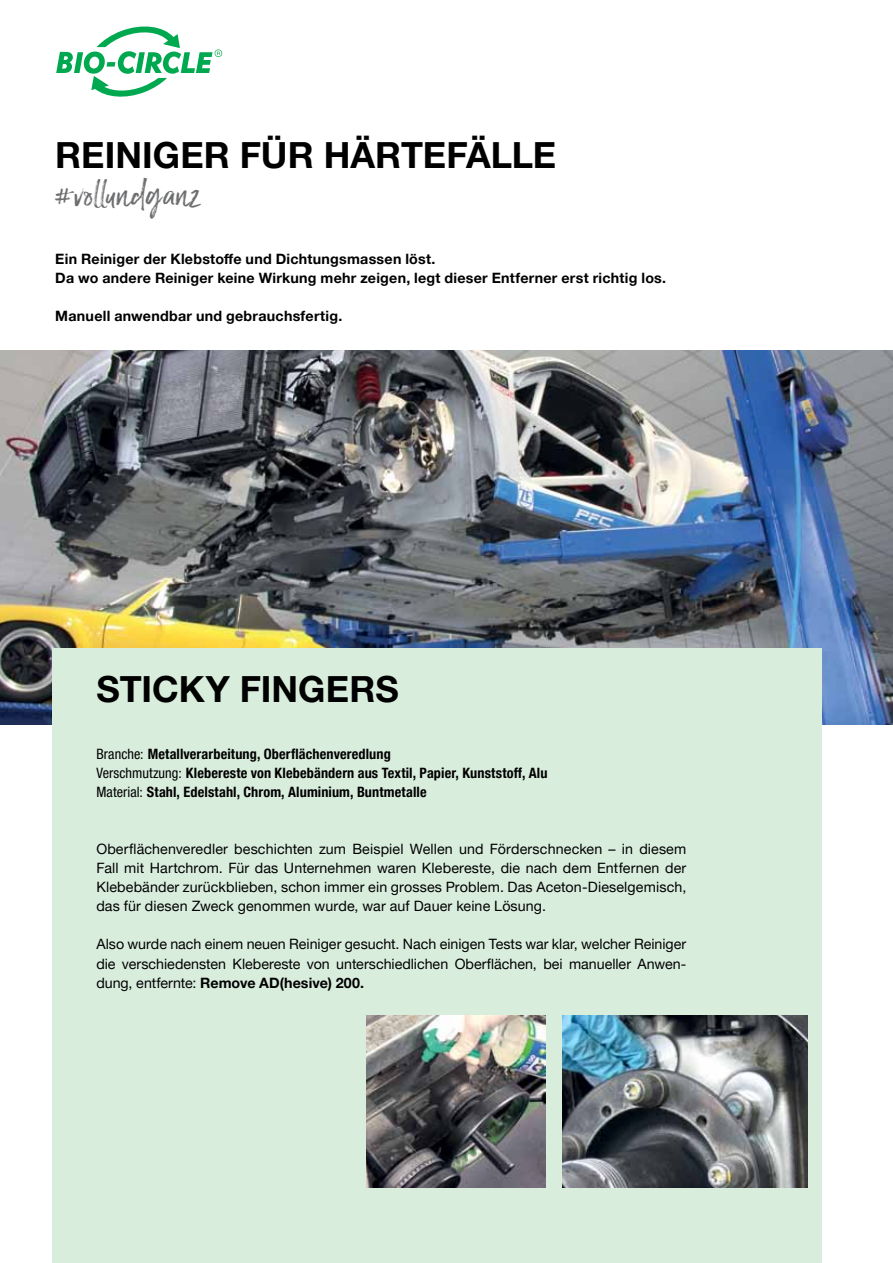
<style>
.page{position:relative;width:893px;height:1263px;background:#fff}
.page>*{position:absolute;margin:0;border:0;box-sizing:border-box;transform-origin:0 0}
.t1{font:42px "Lucky Fellas Upright";letter-spacing:.015em;color:#6d6e70}
.t2{font:700 36px "Helvetica Neue LTW1 G";color:#000}
.t3{font:14.25px/19px "Helvetica Neue LTW1 G";letter-spacing:.005em;color:#000;text-align:justify}
.t4{font:700 condensed 14.25px/19px "Helvetica Neue LTW1 G";letter-spacing:.01em;color:#000}
.t5{font:700 14.25px/19px "Helvetica Neue LTW1 G";letter-spacing:.02em;color:#000}
.s1{font-weight:400}
.s2{font-weight:700}
</style>
<div class="page">
<svg style="left:56px;top:27px;width:166px;height:70px"></svg>
<img style="left:0;top:350px;width:893px;height:374px">
<div style="left:52px;top:648px;width:770px;height:615px;background:#d9eddd"></div>
<img style="left:563px;top:1015px;width:245px;height:172px">
<img style="left:366px;top:1015px;width:180px;height:172px">
<h2 class="t2" style="left:55px;top:133px;width:502px">Reiniger für Härtefälle</h2>
<h1 class="t1" style="left:55px;top:171px;width:145px">#vollundganz</h1>
<p class="t5" style="left:55px;top:249px;width:612px">Ein Reiniger der Klebstoffe und Dichtungsmassen löst.<br>Da wo andere Reiniger keine Wirkung mehr zeigen, legt dieser Entferner erst richtig los.</p>
<p class="t5" style="left:55px;top:306px;width:288px">Manuell anwendbar und gebrauchsfertig.</p>
<h2 class="t2" style="left:96px;top:667px;width:304px">Sticky Fingers</h2>
<p class="t4" style="left:96px;top:744px;width:453px"><span class="s1">Branche:</span> Metallverarbeitung, Oberflächenveredlung<br><span class="s1">Verschmutzung:</span> Klebereste von Klebebändern aus Textil, Papier, Kunststoff, Alu<br><span class="s1">Material:</span> Stahl, Edelstahl, Chrom, Aluminium, Buntmetalle</p>
<p class="t3" style="left:96px;top:839px;width:591px">Oberflächenveredler beschichten zum Beispiel Wellen und Förderschnecken – in diesem Fall mit Hartchrom. Für das Unternehmen waren Klebereste, die nach dem Entfernen der Klebebänder zurückblieben, schon immer ein grosses Problem. Das Aceton-Dieselgemisch, das für diesen Zweck genommen wurde, war auf Dauer keine Lösung.</p>
<p class="t3" style="left:96px;top:935px;width:591px">Also wurde nach einem neuen Reiniger gesucht. Nach einigen Tests war klar, welcher Reiniger die verschiedensten Klebereste von unterschiedlichen Oberflächen, bei manueller Anwen&shy;dung, entfernte: <span class="s2">Remove AD(hesive) 200.</span></p>
</div>
